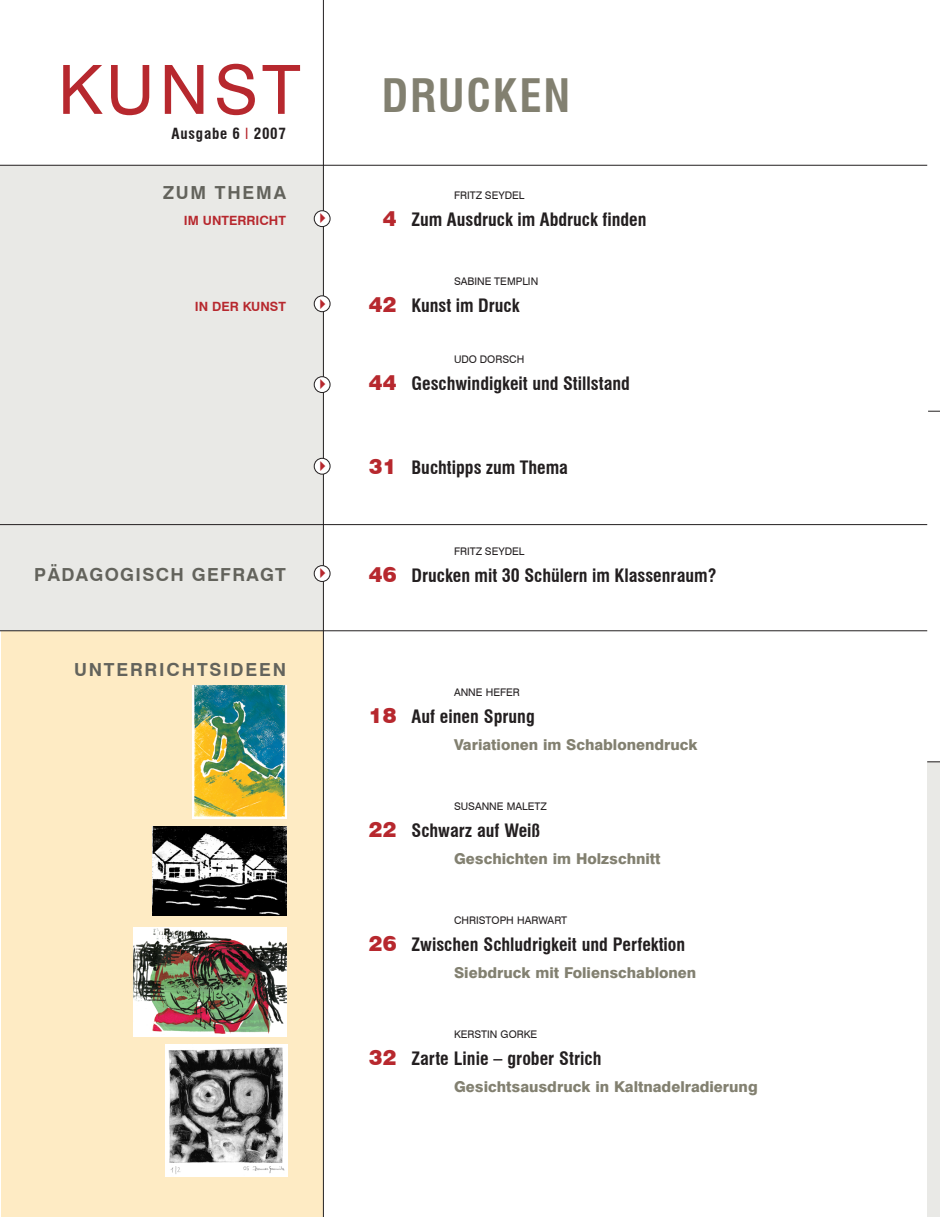
<style>
.page{position:relative;width:940px;height:1217px;background:#fff}
.page>*{position:absolute;margin:0;border:0;box-sizing:border-box;transform-origin:0 0}
.t1{font:700 condensed 45px "Swiss 721 BT";letter-spacing:.04em;color:#828070}
.t2{font:700 condensed 18px "Swiss 721 BT";color:#231f20}
.t3{font:700 18px "Swiss 721 BT";letter-spacing:.1em;color:#63635c}
.t4{font:700 18px "Swiss 721 BT";letter-spacing:.075em;color:#63635c}
.t5{font:800 15px "Swiss 721 BT";color:#828070}
.t6{font:700 condensed 15px "Swiss 721 BT";letter-spacing:.05em;color:#231f20}
.t7{font:700 12.75px "Swiss 721 BT";color:#b7282e}
.t8{font:10.5px "Swiss 721 BT";color:#231f20}
.s1{font-weight:400;font-stretch:normal;font-size:67.95px;color:#b7282e}
.s2{font-weight:400;color:#b7282e}
.s3{font-weight:900;font-stretch:normal;font-size:21px;color:#fff}
.s4{font-weight:900;font-stretch:normal;font-size:21px;color:#b7282e}
</style>
<div class="page">
<div style="left:927px;top:761px;width:13px;height:455px;background:#e9e9e6"></div>
<svg style="left:928px;top:411px;width:12px;height:1px"></svg>
<div style="left:1px;top:619px;width:322px;height:597px;background:#feebc4"></div>
<div style="left:0;top:165px;width:323px;height:465px;background:#e9e9e6"></div>
<hr style="left:0;top:165px;width:927px;height:1px;background:#231f20">
<hr style="left:0;top:630px;width:927px;height:1px;background:#231f20">
<hr style="left:323px;top:0;width:1px;height:1216px;background:#231f20">
<hr style="left:0;top:524px;width:927px;height:1px;background:#231f20">
<div style="left:314px;top:211px;width:16px;height:15px;background:#fff;border-radius:50%"></div>
<div style="left:314px;top:210px;width:16px;height:17px;border:1px solid #231f20;border-radius:50%"></div>
<div style="left:314px;top:296px;width:16px;height:15px;background:#fff;border-radius:50%"></div>
<div style="left:314px;top:296px;width:16px;height:16px;border:1px solid #231f20;border-radius:50%"></div>
<div style="left:314px;top:458px;width:16px;height:16px;background:#fff;border-radius:50%"></div>
<div style="left:314px;top:458px;width:16px;height:16px;border:1px solid #231f20;border-radius:50%"></div>
<div style="left:314px;top:565px;width:16px;height:16px;background:#fff;border-radius:50%"></div>
<div style="left:314px;top:565px;width:16px;height:16px;border:1px solid #231f20;border-radius:50%"></div>
<svg style="left:927px;top:761px;width:13px;height:1px"></svg>
<div style="left:314px;top:376px;width:16px;height:16px;background:#fff;border-radius:50%"></div>
<div style="left:314px;top:376px;width:16px;height:16px;border:1px solid #231f20;border-radius:50%"></div>
<img style="left:193px;top:685px;width:93px;height:132px">
<img style="left:152px;top:826px;width:134px;height:89px">
<img style="left:133px;top:927px;width:153px;height:109px">
<img style="left:166px;top:1044px;width:121px;height:132px">
<h1 class="t1" style="left:58px;top:69px;width:514px"><span class="s1">KUNST</span> DRUCKEN</h1>
<p class="t6" style="left:172px;top:124px;width:116px">Ausgabe 6 <span class="s2">I</span> 2007</p>
<p class="t3" style="left:163px;top:182px;width:124px">ZUM THEMA</p>
<p class="t7" style="left:184px;top:212px;width:104px">IM UNTERRICHT</p>
<p class="t7" style="left:195px;top:298px;width:93px">IN DER KUNST</p>
<p class="t4" style="left:34px;top:563px;width:253px">PÄDAGOGISCH GEFRAGT</p>
<p class="t3" style="left:74px;top:658px;width:213px">UNTERRICHTSIDEEN</p>
<p class="t8" style="left:454px;top:189px;width:72px">FRITZ SEYDEL</p>
<p class="t2" style="left:369px;top:209px;width:279px"><span class="s3">0</span><span class="s4">4</span> Zum Ausdruck im Abdruck finden</p>
<p class="t8" style="left:454px;top:274px;width:86px">SABINE TEMPLIN</p>
<p class="t2" style="left:369px;top:294px;width:152px"><span class="s4">42</span> Kunst im Druck</p>
<p class="t8" style="left:454px;top:352px;width:72px">UDO DORSCH</p>
<p class="t2" style="left:369px;top:372px;width:262px"><span class="s4">44</span> Geschwindigkeit und Stillstand</p>
<p class="t2" style="left:369px;top:456px;width:200px"><span class="s4">31</span> Buchtipps zum Thema</p>
<p class="t8" style="left:454px;top:544px;width:72px">FRITZ SEYDEL</p>
<p class="t2" style="left:369px;top:564px;width:349px"><span class="s4">46</span> Drucken mit 30 Schülern im Klassenraum?</p>
<p class="t8" style="left:454px;top:685px;width:67px">ANNE HEFER</p>
<p class="t2" style="left:369px;top:705px;width:167px"><span class="s4">18</span> Auf einen Sprung</p>
<p class="t5" style="left:454px;top:735px;width:245px">Variationen im Schablonendruck</p>
<p class="t8" style="left:454px;top:799px;width:94px">SUSANNE MALETZ</p>
<p class="t2" style="left:369px;top:819px;width:173px"><span class="s4">22</span> Schwarz auf Weiß</p>
<p class="t5" style="left:454px;top:849px;width:208px">Geschichten im Holzschnitt</p>
<p class="t8" style="left:454px;top:913px;width:115px">CHRISTOPH HARWART</p>
<p class="t2" style="left:369px;top:933px;width:318px"><span class="s4">26</span> Zwischen Schludrigkeit und Perfektion</p>
<p class="t5" style="left:454px;top:963px;width:244px">Siebdruck mit Folienschablonen</p>
<p class="t8" style="left:454px;top:1027px;width:85px">KERSTIN GORKE</p>
<p class="t2" style="left:369px;top:1047px;width:234px"><span class="s4">32</span> Zarte Linie – grober Strich</p>
<p class="t5" style="left:454px;top:1077px;width:305px">Gesichtsausdruck in Kaltnadelradierung</p>
</div>
